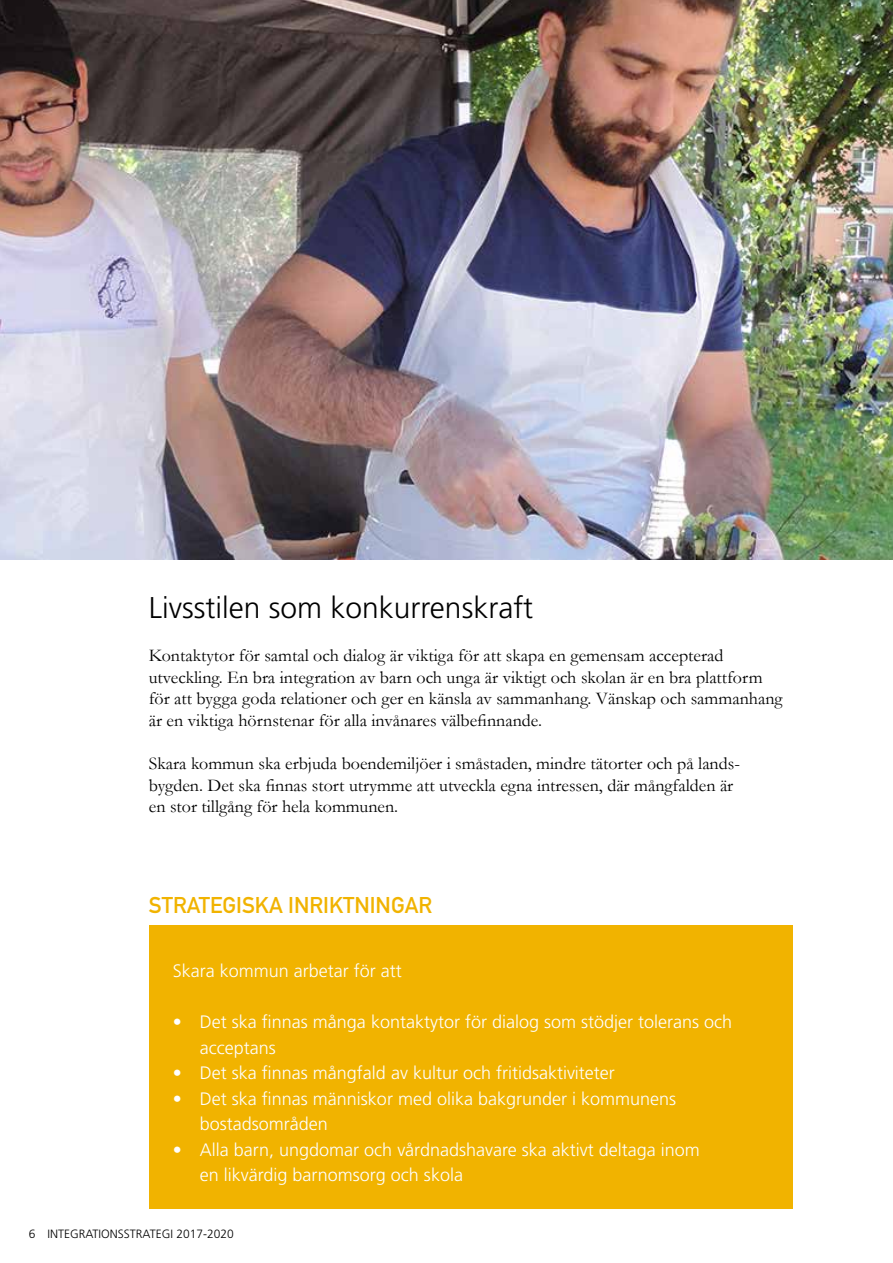
<style>
.page{position:relative;width:893px;height:1263px;background:#fff}
.page>*{position:absolute;margin:0;border:0;box-sizing:border-box;transform-origin:0 0}
.t1{font:300 30px "Frutiger LT Std";color:#000}
.t2{font:22.5px "DIN Mittelschrift Std";color:#f1b300}
.t3{font:18px/21.6px "Garamond";color:#000}
.t4{font:300 18px/25.5px "Frutiger LT Std";color:#fff}
.t5{font:300 12px "Frutiger LT Std";color:#000}
</style>
<div class="page">
<div style="left:149px;top:926px;width:643px;height:283px;background:#f1b300"></div>
<img style="left:0;top:0;width:893px;height:559px">
<h1 class="t1" style="left:149px;top:590px;width:386px">Livsstilen som konkurrenskraft</h1>
<p class="t3" style="left:149px;top:644px;width:635px">Kontaktytor för samtal och dialog är viktiga för att skapa en gemensam accepterad utveckling. En bra integration av barn och unga är viktigt och skolan är en bra plattform för att bygga goda relationer och ger en känsla av sammanhang. Vänskap och sammanhang är en viktiga hörnstenar för alla invånares välbefinnande.</p>
<p class="t3" style="left:149px;top:752px;width:593px">Skara kommun ska erbjuda boendemiljöer i småstaden, mindre tätorter och på lands&shy;bygden. Det ska finnas stort utrymme att utveckla egna intressen, där mångfalden är en stor tillgång för hela kommunen.</p>
<p class="t2" style="left:149px;top:892px;width:285px">STRATEGISKA INRIKTNINGAR</p>
<p class="t4" style="left:173px;top:958px;width:230px">Skara kommun arbetar för att</p>
<p class="t4" style="left:200px;top:1009px;width:534px;text-indent:-27px">• Det ska finnas många kontaktytor för dialog som stödjer tolerans och acceptans</p>
<p class="t4" style="left:173px;top:1060px;width:444px">• Det ska finnas mångfald av kultur och fritidsaktiviteter</p>
<p class="t4" style="left:200px;top:1086px;width:478px;text-indent:-27px">• Det ska finnas människor med olika bakgrunder i kommunens bostadsområden</p>
<p class="t4" style="left:200px;top:1137px;width:501px;text-indent:-27px">• Alla barn, ungdomar och vårdnadshavare ska aktivt deltaga inom en likvärdig barnomsorg och skola</p>
<p class="t5" style="left:29px;top:1227px;width:207px">6 INTEGRATIONSSTRATEGI 2017-2020</p>
</div>
